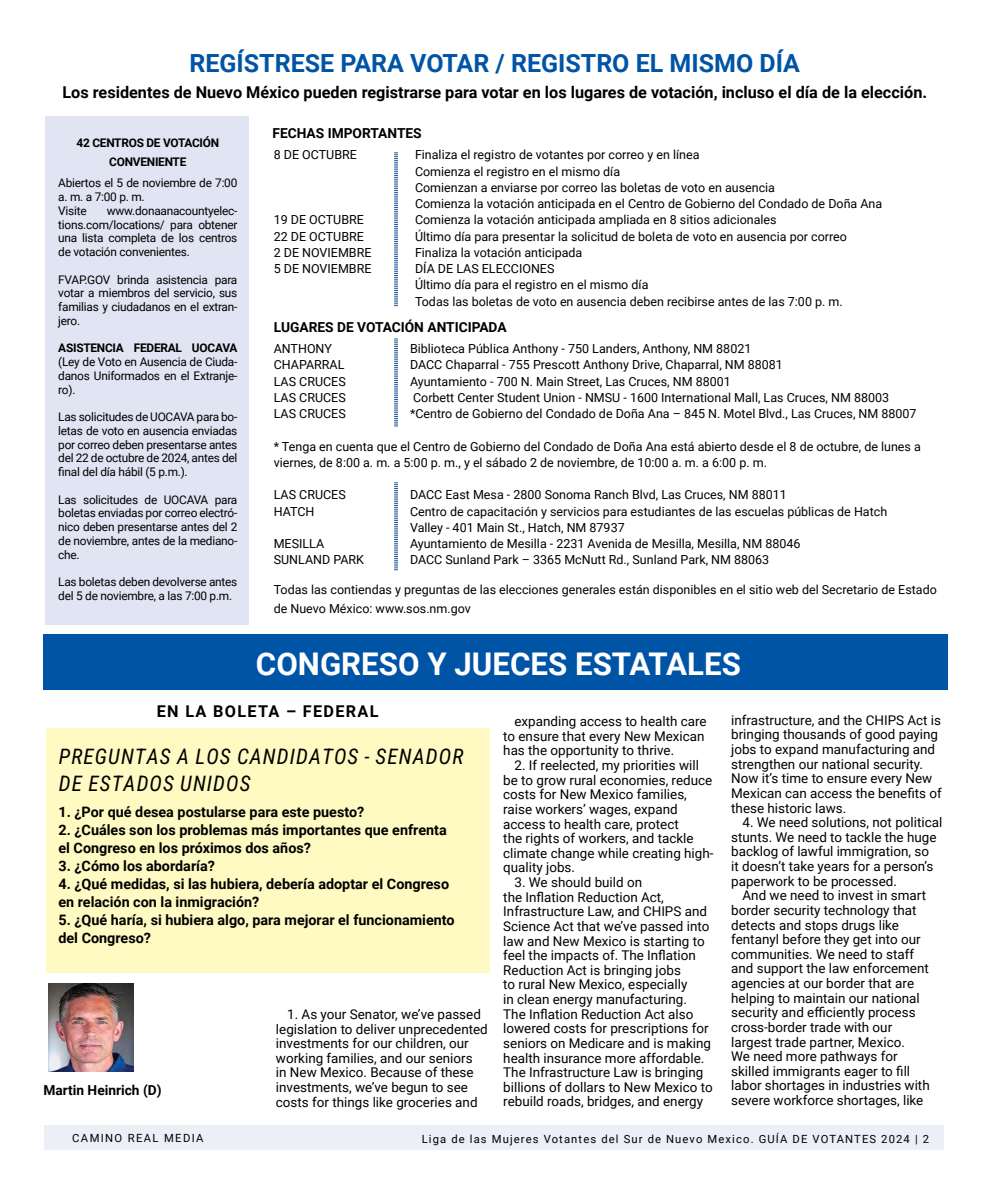
<style>
.page{position:relative;width:990px;height:1193px;background:#fff}
.page>*{position:absolute;margin:0;border:0;box-sizing:border-box;transform-origin:0 0}
.t1{font:700 31.25px "Roboto";color:#fff}
.t2{font:700 25px "Roboto";color:#0054a6}
.t3{font:italic 21.25px/27.5px "Roboto Condensed";letter-spacing:.055em;color:#000}
.t4{font:700 16.25px "Roboto";color:#000}
.t5{font:700 16.25px "Roboto";letter-spacing:.08em;color:#000}
.t6{font:700 14.38px/18px "Roboto";color:#000}
.t7{font:700 13.75px "Roboto";color:#000}
.t8{font:13.5px/14.6px "Roboto";color:#000}
.t9{font:12.5px/16.2px "Roboto";color:#000}
.t10{font:11.88px/13.8px "Roboto";letter-spacing:-.02em;color:#000;text-align:justify}
.t11{font:700 11.88px/18.8px "Roboto";letter-spacing:-.02em;color:#000;text-align:center}
.t12{font:11.25px "Roboto";letter-spacing:.1em;color:#000}
.t13{font:11.25px "Roboto";letter-spacing:.12em;color:#000}
</style>
<div class="page">
<div style="left:46px;top:729px;width:444px;height:244px;background:#fffac2"></div>
<div style="left:45px;top:117px;width:203px;height:507px;background:#e1e4f2"></div>
<svg style="left:394px;top:152px;width:4px;height:154px"></svg>
<svg style="left:394px;top:339px;width:4px;height:87px"></svg>
<svg style="left:394px;top:482px;width:4px;height:88px"></svg>
<div style="left:43px;top:635px;width:905px;height:55px;background:#0054a6"></div>
<img style="left:48px;top:983px;width:85px;height:88px">
<div style="left:44px;top:1124px;width:900px;height:25px;background:#edeff7"></div>
<h2 class="t2" style="left:190px;top:45px;width:612px">REGÍSTRESE PARA VOTAR / REGISTRO EL MISMO DÍA</h2>
<p class="t4" style="left:62px;top:81px;width:866px">Los residentes de Nuevo México pueden registrarse para votar en los lugares de votación, incluso el día de la elección.</p>
<p class="t11" style="left:76px;top:133px;width:144px">42 CENTROS DE VOTACIÓN<br>CONVENIENTE</p>
<p class="t10" style="left:58px;top:176px;width:181px;text-align:left">Abiertos el 5 de noviembre de 7:00 a. m. a 7:00 p. m.<br>Visite</p>
<p class="t10" style="left:58px;top:203px;width:181px;text-indent:49px">www.donaanacountyelec&shy;tions.com/locations/ para obtener una lista completa de los centros de votación convenientes.</p>
<p class="t10" style="left:58px;top:272px;width:181px">FVAP.GOV brinda asistencia para votar a miembros del servicio, sus familias y ciudadanos en el extran&shy;jero.</p>
<p class="t11" style="left:58px;top:338px;width:181px">ASISTENCIA FEDERAL UOCAVA</p>
<p class="t10" style="left:58px;top:354px;width:181px">(Ley de Voto en Ausencia de Ciuda&shy;danos Uniformados en el Extranje&shy;ro).</p>
<p class="t10" style="left:58px;top:409px;width:181px">Las solicitudes de UOCAVA para bo&shy;letas de voto en ausencia enviadas por correo deben presentarse antes del 22 de octubre de 2024, antes del final del día hábil (5 p.m.).</p>
<p class="t10" style="left:58px;top:492px;width:181px">Las solicitudes de UOCAVA para boletas enviadas por correo electró&shy;nico deben presentarse antes del 2 de noviembre, antes de la mediano&shy;che.</p>
<p class="t10" style="left:58px;top:574px;width:181px">Las boletas deben devolverse antes del 5 de noviembre, a las 7:00 p.m.</p>
<p class="t7" style="left:272px;top:123px;width:151px">FECHAS IMPORTANTES</p>
<p class="t9" style="left:274px;top:146px;width:85px">8 DE OCTUBRE</p>
<p class="t9" style="left:415px;top:146px;width:469px">Finaliza el registro de votantes por correo y en línea<br>Comienza el registro en el mismo día<br>Comienzan a enviarse por correo las boletas de voto en ausencia<br>Comienza la votación anticipada en el Centro de Gobierno del Condado de Doña Ana</p>
<p class="t9" style="left:274px;top:211px;width:92px">19 DE OCTUBRE</p>
<p class="t9" style="left:415px;top:211px;width:363px">Comienza la votación anticipada ampliada en 8 sitios adicionales</p>
<p class="t9" style="left:274px;top:227px;width:92px">22 DE OCTUBRE</p>
<p class="t9" style="left:415px;top:227px;width:433px">Último día para presentar la solicitud de boleta de voto en ausencia por correo</p>
<p class="t9" style="left:274px;top:244px;width:99px">2 DE NOVIEMBRE</p>
<p class="t9" style="left:415px;top:244px;width:169px">Finaliza la votación anticipada</p>
<p class="t9" style="left:274px;top:260px;width:99px">5 DE NOVIEMBRE</p>
<p class="t9" style="left:415px;top:260px;width:429px">DÍA DE LAS ELECCIONES<br>Último día para el registro en el mismo día<br>Todas las boletas de voto en ausencia deben recibirse antes de las 7:00 p. m.</p>
<p class="t7" style="left:274px;top:317px;width:234px">LUGARES DE VOTACIÓN ANTICIPADA</p>
<p class="t9" style="left:274px;top:340px;width:60px">ANTHONY</p>
<p class="t9" style="left:410px;top:340px;width:343px">Biblioteca Pública Anthony - 750 Landers, Anthony, NM 88021</p>
<p class="t9" style="left:274px;top:356px;width:72px">CHAPARRAL</p>
<p class="t9" style="left:410px;top:356px;width:374px">DACC Chaparral - 755 Prescott Anthony Drive, Chaparral, NM 88081</p>
<p class="t9" style="left:274px;top:372px;width:74px">LAS CRUCES</p>
<p class="t9" style="left:410px;top:372px;width:322px">Ayuntamiento - 700 N. Main Street, Las Cruces, NM 88001</p>
<p class="t9" style="left:274px;top:389px;width:74px">LAS CRUCES</p>
<p class="t9" style="left:413px;top:389px;width:478px">Corbett Center Student Union - NMSU - 1600 International Mall, Las Cruces, NM 88003</p>
<p class="t9" style="left:274px;top:405px;width:74px">LAS CRUCES</p>
<p class="t9" style="left:410px;top:405px;width:508px">*Centro de Gobierno del Condado de Doña Ana – 845 N. Motel Blvd., Las Cruces, NM 88007</p>
<p class="t9" style="left:274px;top:437px;width:649px">* Tenga en cuenta que el Centro de Gobierno del Condado de Doña Ana está abierto desde el 8 de octubre, de lunes a viernes, de 8:00 a. m. a 5:00 p. m., y el sábado 2 de noviembre, de 10:00 a. m. a 6:00 p. m.</p>
<p class="t9" style="left:274px;top:486px;width:74px">LAS CRUCES</p>
<p class="t9" style="left:410px;top:486px;width:378px">DACC East Mesa - 2800 Sonoma Ranch Blvd, Las Cruces, NM 88011</p>
<p class="t9" style="left:274px;top:502px;width:42px">HATCH</p>
<p class="t9" style="left:410px;top:502px;width:479px">Centro de capacitación y servicios para estudiantes de las escuelas públicas de Hatch<br>Valley - 401 Main St., Hatch, NM 87937</p>
<p class="t9" style="left:274px;top:535px;width:52px">MESILLA</p>
<p class="t9" style="left:410px;top:535px;width:392px">Ayuntamiento de Mesilla - 2231 Avenida de Mesilla, Mesilla, NM 88046</p>
<p class="t9" style="left:274px;top:551px;width:92px">SUNLAND PARK</p>
<p class="t9" style="left:410px;top:551px;width:361px">DACC Sunland Park – 3365 McNutt Rd., Sunland Park, NM 88063</p>
<p class="t9" style="left:274px;top:579px;width:665px;line-height:18.8px">Todas las contiendas y preguntas de las elecciones generales están disponibles en el sitio web del Secretario de Estado de Nuevo México: www.sos.nm.gov</p>
<h1 class="t1" style="left:256px;top:642px;width:486px">CONGRESO Y JUECES ESTATALES</h1>
<p class="t5" style="left:157px;top:700px;width:223px">EN LA BOLETA – FEDERAL</p>
<h3 class="t3" style="left:59px;top:741px;width:406px">PREGUNTAS A LOS CANDIDATOS - SENADOR<br>DE ESTADOS UNIDOS</h3>
<p class="t6" style="left:58px;top:802px;width:307px">1. ¿Por qué desea postularse para este puesto?</p>
<p class="t6" style="left:58px;top:820px;width:390px">2. ¿Cuáles son los problemas más importantes que enfrenta el Congreso en los próximos dos años?</p>
<p class="t6" style="left:58px;top:856px;width:158px">3. ¿Cómo los abordaría?</p>
<p class="t6" style="left:58px;top:874px;width:392px">4. ¿Qué medidas, si las hubiera, debería adoptar el Congreso en relación con la inmigración?</p>
<p class="t6" style="left:58px;top:910px;width:398px">5. ¿Qué haría, si hubiera algo, para mejorar el funcionamiento del Congreso?</p>
<p class="t7" style="left:43px;top:1080px;width:120px">Martin Heinrich (D)</p>
<p class="t8" style="left:276px;top:1006px;width:213px;text-indent:11px">1. As your Senator, we’ve passed legislation to deliver unprecedented investments for our children, our working families, and our seniors<br>in New Mexico. Because of these investments, we’ve begun to see costs for things like groceries and</p>
<p class="t8" style="left:503px;top:713px;width:205px;text-indent:11px">expanding access to health care to ensure that every New Mexican has the opportunity to thrive.</p>
<p class="t8" style="left:503px;top:757px;width:212px;text-indent:11px">2. If reelected, my priorities will be to grow rural economies, reduce costs for New Mexico families, raise workers’ wages, expand access to health care, protect<br>the rights of workers, and tackle climate change while creating high&shy;quality jobs.</p>
<p class="t8" style="left:503px;top:874px;width:211px;text-indent:11px">3. We should build on<br>the Inflation Reduction Act,<br>Infrastructure Law, and CHIPS and<br>Science Act that we’ve passed into law and New Mexico is starting to feel the impacts of. The Inflation<br>Reduction Act is bringing jobs<br>to rural New Mexico, especially<br>in clean energy manufacturing.<br>The Inflation Reduction Act also lowered costs for prescriptions for seniors on Medicare and is making health insurance more affordable.<br>The Infrastructure Law is bringing billions of dollars to New Mexico to rebuild roads, bridges, and energy</p>
<p class="t8" style="left:731px;top:712px;width:212px">infrastructure, and the CHIPS Act is bringing thousands of good paying jobs to expand manufacturing and strengthen our national security.<br>Now it’s time to ensure every New<br>Mexican can access the benefits of these historic laws.</p>
<p class="t8" style="left:731px;top:814px;width:213px;text-indent:11px">4. We need solutions, not political stunts. We need to tackle the huge backlog of lawful immigration, so<br>it doesn’t take years for a person’s paperwork to be processed.</p>
<p class="t8" style="left:731px;top:887px;width:200px;text-indent:11px">And we need to invest in smart border security technology that detects and stops drugs like fentanyl before they get into our communities. We need to staff and support the law enforcement agencies at our border that are helping to maintain our national security and efficiently process cross-border trade with our largest trade partner, Mexico.<br>We need more pathways for skilled immigrants eager to fill labor shortages in industries with severe workforce shortages, like</p>
<p class="t13" style="left:72px;top:1129px;width:133px">CAMINO REAL MEDIA</p>
<p class="t12" style="left:422px;top:1131px;width:509px">Liga de las Mujeres Votantes del Sur de Nuevo Mexico. GUÍA DE VOTANTES 2024 | 2</p>
</div>
